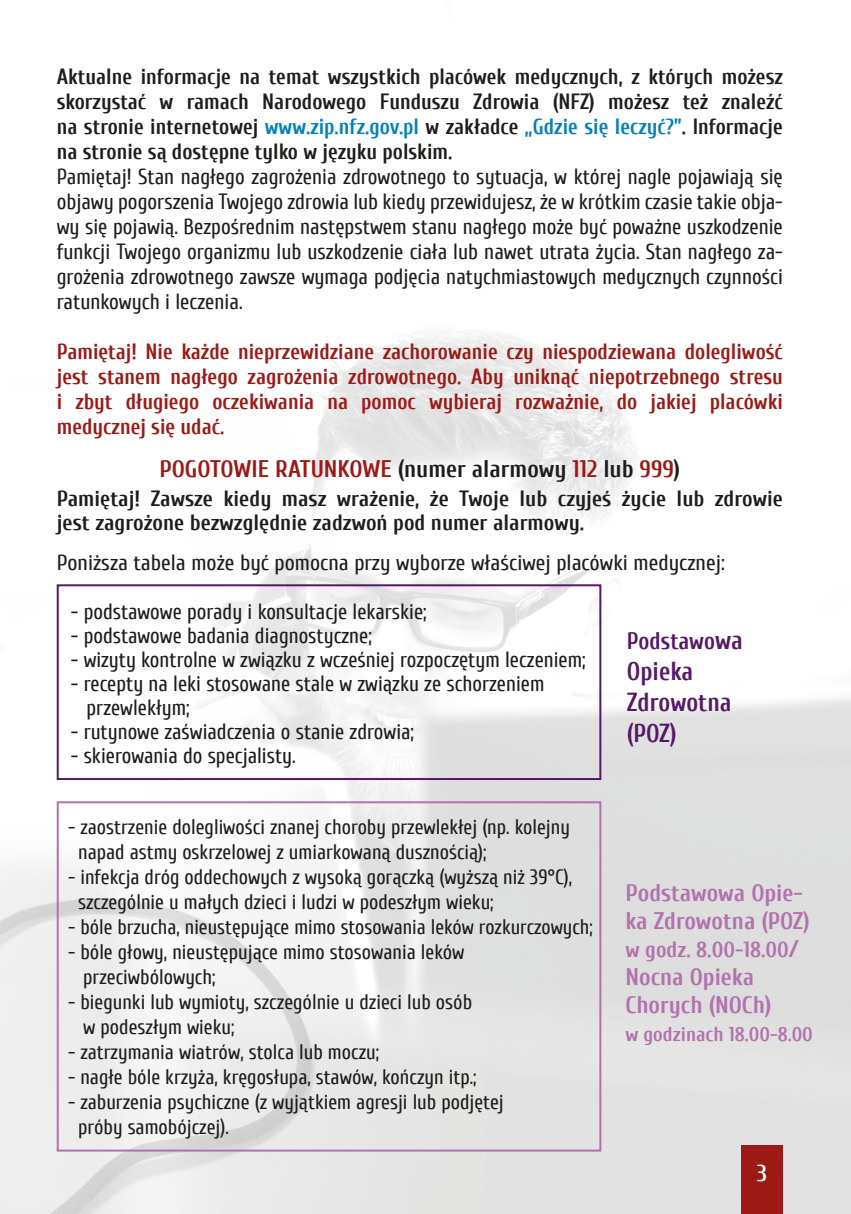
<style>
.page{position:relative;width:851px;height:1214px;background:#fff}
.page>*{position:absolute;margin:0;border:0;box-sizing:border-box;transform-origin:0 0}
.t1{font:700 26px/31.2px "Cuprum";color:#571966;scale:.95 1}
.t2{font:700 24px/28px "Cuprum";color:#b272ad}
.t3{font:700 24px "Cuprum";color:#9d1915}
.t4{font:700 24px "Cuprum";color:#571966;scale:.95 1}
.t5{font:700 23.4px "Cuprum";color:#fff}
.t6{font:22px/25px "Cuprum";color:#1d1d1b;text-align:justify;scale:.96 1}
.t7{font:22px/24px "Cuprum";color:#1d1d1b;scale:.95 1}
.t8{font:700 22px/25px "Cuprum";color:#1d1d1b;text-align:justify;scale:.96 1}
.t9{font:700 22px/25px "Cuprum";color:#9d1915;text-align:justify;scale:.96 1}
.t10{font:700 22px/24px "Cuprum";color:#1d1d1b}
.t11{font:22px "Cuprum";color:#1d1d1b}
.t12{font:700 22px "Cuprum";color:#b272ad}
.t13{font:21px/25px "Cuprum";color:#1d1d1b;scale:.96 1}
.t14{font:700 20px "Cuprum";color:#b272ad}
.s1{color:#0080bb}
.s2{color:#1d1d1b}
.s3{font-size:26px}
.s4{font-size:24px}
</style>
<div class="page">
<img style="left:0;top:332px;width:850px;height:881px">
<div style="left:741px;top:1145px;width:41px;height:68px;background:#9d1915"></div>
<div style="left:57px;top:584px;width:544px;height:196px;border:2px solid #571966"></div>
<div style="left:57px;top:801px;width:544px;height:350px;border:2px solid #b272ad"></div>
<p class="t8" style="left:57px;top:64px;width:757px">Aktualne informacje na temat wszystkich placówek medycznych, z których możesz skorzystać w ramach Narodowego Funduszu Zdrowia (NFZ) możesz też znaleźć na stronie internetowej <span class="s1">www.zip.nfz.gov.pl</span> w zakładce <span class="s1">„Gdzie się leczyć?”</span>. Informacje na stronie są dostępne tylko w języku polskim.</p>
<p class="t6" style="left:57px;top:164px;width:757px">Pamiętaj! Stan nagłego zagrożenia zdrowotnego to sytuacja, w której nagle pojawiają się objawy pogorszenia Twojego zdrowia lub kiedy przewidujesz, że w krótkim czasie takie obja&shy;wy się pojawią. Bezpośrednim następstwem stanu nagłego może być poważne uszkodzenie funkcji Twojego organizmu lub uszkodzenie ciała lub nawet utrata życia. Stan nagłego za&shy;grożenia zdrowotnego zawsze wymaga podjęcia natychmiastowych medycznych czynności ratunkowych i leczenia.</p>
<p class="t9" style="left:57px;top:339px;width:757px">Pamiętaj! Nie każde nieprzewidziane zachorowanie czy niespodziewana dolegliwość jest stanem nagłego zagrożenia zdrowotnego. Aby uniknąć niepotrzebnego stresu i zbyt długiego oczekiwania na pomoc wybieraj rozważnie, do jakiej placówki medycznej się udać.</p>
<p class="t3" style="left:159px;top:455px;width:522px">POGOTOWIE RATUNKOWE <span class="s2">(numer alarmowy</span> 112 <span class="s2">lub</span> 999<span class="s2">)</span></p>
<p class="t10" style="left:57px;top:486px;width:727px">Pamiętaj! Zawsze kiedy masz wrażenie, że Twoje lub czyjeś życie lub zdrowie jest zagrożone bezwzględnie zadzwoń pod numer alarmowy.</p>
<p class="t11" style="left:57px;top:550px;width:669px">Poniższa tabela może być pomocna przy wyborze właściwej placówki medycznej:</p>
<p class="t7" style="left:71px;top:599px;width:376px">- podstawowe porady i konsultacje lekarskie;</p>
<p class="t7" style="left:71px;top:623px;width:318px">- podstawowe badania diagnostyczne;</p>
<p class="t7" style="left:71px;top:647px;width:543px">- wizyty kontrolne w związku z wcześniej rozpoczętym leczeniem;</p>
<p class="t7" style="left:87px;top:671px;width:483px;text-indent:-16px">- recepty na leki stosowane stale w związku ze schorzeniem przewlekłym;</p>
<p class="t7" style="left:71px;top:719px;width:362px">- rutynowe zaświadczenia o stanie zdrowia;</p>
<p class="t7" style="left:71px;top:743px;width:238px">- skierowania do specjalisty.</p>
<p class="t4" style="left:626px;top:627px;width:124px">Podstawo<span class="s3">wa</span></p>
<p class="t1" style="left:626px;top:655px;width:112px">Opieka<br>Zdrowotna (POZ)</p>
<p class="t13" style="left:78px;top:814px;width:513px;text-indent:-10px">- zaostrzenie dolegliwości znanej choroby przewlekłej (np. kolejny napad astmy oskrzelowej z umiarkowaną dusznością);</p>
<p class="t13" style="left:78px;top:864px;width:516px;text-indent:-10px">- infekcja dróg oddechowych z wysoką gorączką (wyższą niż 39°C), szczególnie u małych dzieci i ludzi w podeszłym wieku;</p>
<p class="t13" style="left:68px;top:914px;width:548px">- bóle brzucha, nieustępujące mimo stosowania leków rozkurczowych;</p>
<p class="t13" style="left:83px;top:939px;width:398px;text-indent:-15px">- bóle głowy, nieustępujące mimo stosowania leków przeciwbólowych;</p>
<p class="t13" style="left:83px;top:989px;width:406px;text-indent:-15px">- biegunki lub wymioty, szczególnie u dzieci lub osób w podeszłym wieku;</p>
<p class="t13" style="left:68px;top:1039px;width:325px">- zatrzymania wiatrów, stolca lub moczu;</p>
<p class="t13" style="left:68px;top:1064px;width:427px">- nagłe bóle krzyża, kręgosłupa, stawów, kończyn itp.;</p>
<p class="t13" style="left:78px;top:1089px;width:445px;text-indent:-10px">- zaburzenia psychiczne (z wyjątkiem agresji lub podjętej próby samobójczej).</p>
<p class="t2" style="left:625px;top:878px;width:186px">Podstawowa Opie&shy;ka Zdrowotna (POZ)</p>
<p class="t12" style="left:625px;top:937px;width:175px">w godz. 8.00-18.00<span class="s4">/</span></p>
<p class="t2" style="left:625px;top:962px;width:147px">Nocna Opieka<br>Chorych (NOCh)</p>
<p class="t14" style="left:625px;top:1022px;width:189px">w godzinach 18.00-8.00</p>
<p class="t5" style="left:755px;top:1156px;width:12px">3</p>
<p class="t5" style="left:756px;top:1159px;width:12px">3</p>
</div>
